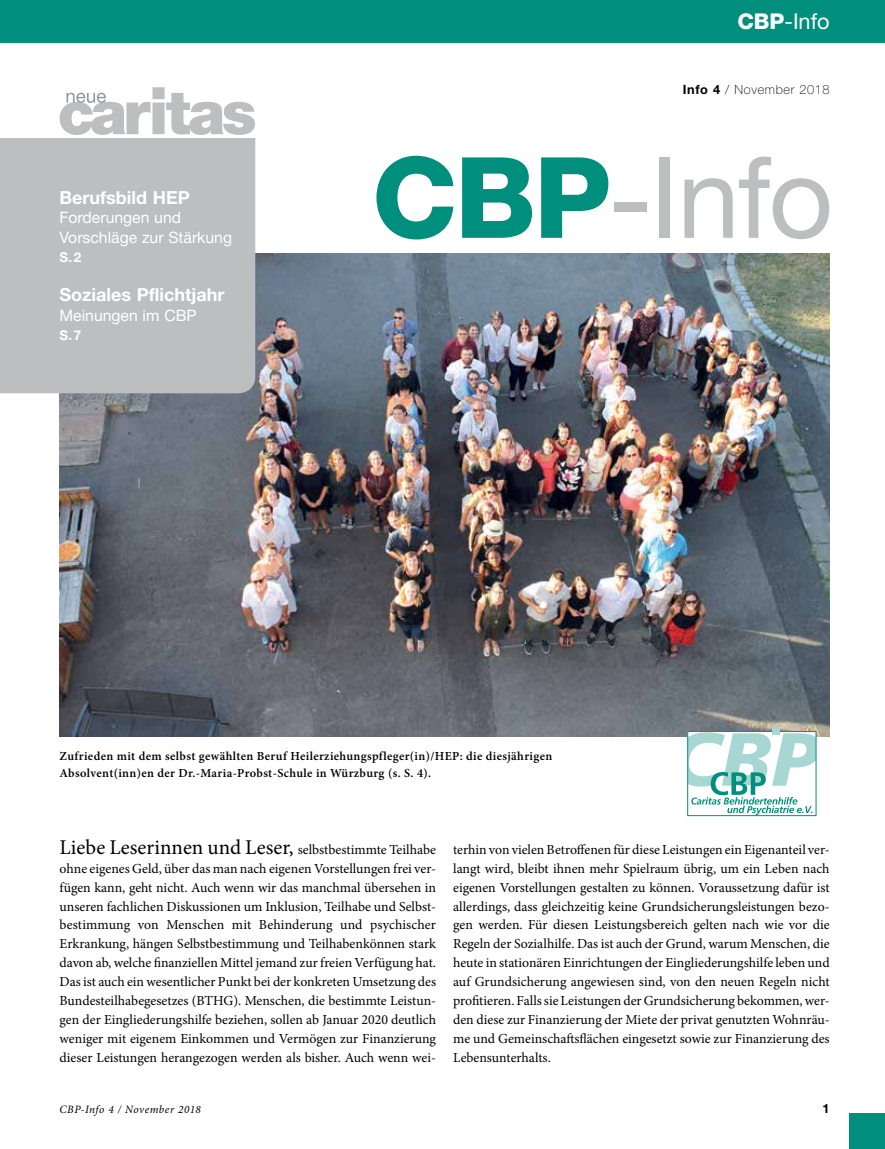
<style>
.page{position:relative;width:885px;height:1149px;background:#fff}
.page>*{position:absolute;margin:0;border:0;box-sizing:border-box;transform-origin:0 0}
.t1{font:112.5px "Helvetica Neue LT Std";color:#bcbec0}
.t2{font:21.75px "Helvetica Neue LT Std";color:#fff}
.t3{font:21px "Minion Pro";color:#000}
.t4{font:700 18px "Helvetica Neue LT Std";color:#fff}
.t5{font:15.75px/19.5px "Helvetica Neue LT Std";color:#fff}
.t6{font:13.8px/18.9px "Minion Pro";color:#000;text-align:justify}
.t7{font:700 13.5px "Helvetica Neue LT Std";color:#fff}
.t8{font:100 12.75px "Helvetica Neue LT Std";letter-spacing:.05em;color:#000}
.t9{font:700 12.75px "Helvetica Neue LT Std";color:#000}
.t10{font:600 12.3px/16.5px "Minion Pro";letter-spacing:.03em;color:#000}
.t11{font:italic 11.25px "Minion Pro";letter-spacing:.04em;color:#000}
.s1{font-weight:800}
.s2{font-weight:700}
.s3{font-weight:800;color:#008e7d}
.s4{font-size:13.8px}
</style>
<div class="page">
<div style="left:849px;top:1113px;width:35px;height:35px;background:#008e7d"></div>
<img style="left:60px;top:253px;width:769px;height:483px">
<div style="left:0;top:0;width:884px;height:43px;background:#008e7d"></div>
<div style="left:687px;top:731px;width:129px;height:84px;border:1px solid #008e7d"></div>
<div style="left:772px;top:727px;width:8px;height:8px;background:#a6d7d2"></div>
<svg style="left:687px;top:732px;width:129px;height:82px"></svg>
<svg style="left:60px;top:87px;width:195px;height:48px"></svg>
<div style="left:0;top:138px;width:255px;height:255px;background:#bcbec0"></div>
<h2 class="t2" style="left:737px;top:8px;width:94px"><span class="s1">CBP</span>-Info</h2>
<h3 class="t4" style="left:60px;top:186px;width:132px">Berufsbild HEP</h3>
<p class="t5" style="left:60px;top:208px;width:174px">Forderungen und<br>Vorschläge zur Stärkung</p>
<p class="t7" style="left:60px;top:249px;width:23px">S.2</p>
<h3 class="t4" style="left:60px;top:284px;width:166px">Soziales Pflichtjahr</h3>
<p class="t5" style="left:60px;top:305px;width:139px">Meinungen im CBP</p>
<p class="t7" style="left:60px;top:327px;width:23px">S.7</p>
<p class="t8" style="left:682px;top:82px;width:148px"><span class="s2">Info 4</span> / November 2018</p>
<h1 class="t1" style="left:372px;top:131px;width:463px"><span class="s3">CBP</span>-Info</h1>
<p class="t10" style="left:60px;top:748px;width:494px">Zufrieden mit dem selbst gewählten Beruf Heilerziehungspfleger(in)/HEP: die diesjährigen<br>Absolvent(inn)en der Dr.-Maria-Probst-Schule in Würzburg (s. S. 4).</p>
<h3 class="t3" style="left:60px;top:832px;width:378px">Liebe Leserinnen und Leser, <span class="s4">selbstbestimmte Teilhabe</span></h3>
<p class="t6" style="left:60px;top:858px;width:378px">ohne eigenes Geld, über das man nach eigenen Vorstellungen frei ver&shy;fügen kann, geht nicht. Auch wenn wir das manchmal übersehen in unseren fachlichen Diskussionen um Inklusion, Teilhabe und Selbst&shy;bestimmung von Menschen mit Behinderung und psychischer Erkrankung, hängen Selbstbestimmung und Teilhabenkönnen stark davon ab, welche finanziellen Mittel jemand zur freien Verfügung hat.<br>Das ist auch ein wesentlicher Punkt bei der konkreten Umsetzung des Bundesteilhabegesetzes (BTHG). Menschen, die bestimmte Leistun&shy;gen der Eingliederungshilfe beziehen, sollen ab Januar 2020 deutlich weniger mit eigenem Einkommen und Vermögen zur Finanzierung dieser Leistungen herangezogen werden als bisher. Auch wenn wei-</p>
<p class="t6" style="left:453px;top:839px;width:378px">terhin von vielen Betroffenen für diese Leistungen ein Eigenanteil ver&shy;langt wird, bleibt ihnen mehr Spielraum übrig, um ein Leben nach eigenen Vorstellungen gestalten zu können. Voraussetzung dafür ist allerdings, dass gleichzeitig keine Grundsicherungsleistungen bezo&shy;gen werden. Für diesen Leistungsbereich gelten nach wie vor die Regeln der Sozialhilfe. Das ist auch der Grund, warum Menschen, die heute in stationären Einrichtungen der Eingliederungshilfe leben und auf Grundsicherung angewiesen sind, von den neuen Regeln nicht profitieren. Falls sie Leistungen der Grundsicherung bekommen, wer&shy;den diese zur Finanzierung der Miete der privat genutzten Wohnräu&shy;me und Gemeinschaftsflächen eingesetzt sowie zur Finanzierung des Lebensunterhalts.</p>
<p class="t11" style="left:60px;top:1101px;width:143px">CBP-Info 4 / November 2018</p>
<p class="t9" style="left:822px;top:1100px;width:9px">1</p>
</div>
